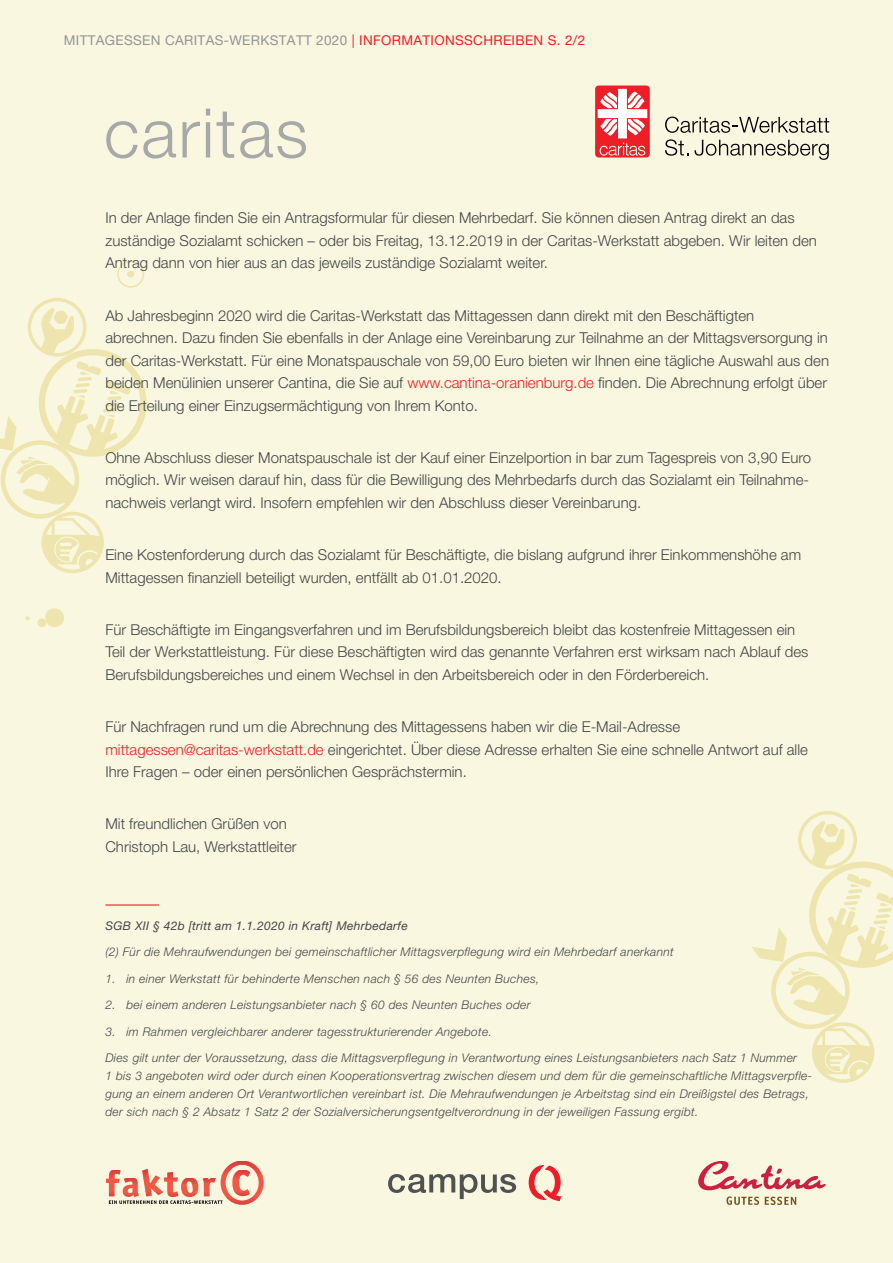
<style>
.page{position:relative;width:893px;height:1263px;background:#faf7e0}
.page>*{position:absolute;margin:0;border:0;box-sizing:border-box;transform-origin:0 0}
.t1{font:300 15px/22.5px "Helvetica Neue LT Pro";color:#424546}
.t2{font:13.5px "Helvetica Neue LT Pro";letter-spacing:.025em;color:#929495}
.t3{font:italic 300 12px/18px "Helvetica Neue LT Pro";letter-spacing:.025em;color:#424546}
.t4{font:italic 12px "Helvetica Neue LT Pro";letter-spacing:.025em;color:#424546}
.s1{color:#ed1e26}
</style>
<div class="page">
<svg style="left:752px;top:811px;width:141px;height:272px"></svg>
<svg style="left:117px;top:261px;width:27px;height:27px"></svg>
<svg style="left:37px;top:608px;width:27px;height:19px"></svg>
<svg style="left:25px;top:616px;width:5px;height:5px"></svg>
<svg style="left:0;top:298px;width:147px;height:275px"></svg>
<svg style="left:108px;top:1184px;width:7px;height:7px"></svg>
<svg style="left:144px;top:1184px;width:17px;height:6px"></svg>
<svg style="left:167px;top:1184px;width:6px;height:6px"></svg>
<svg style="left:203px;top:1184px;width:7px;height:6px"></svg>
<svg style="left:123px;top:1184px;width:15px;height:6px"></svg>
<svg style="left:181px;top:1184px;width:17px;height:6px"></svg>
<svg style="left:106px;top:1161px;width:157px;height:23px"></svg>
<svg style="left:221px;top:1176px;width:43px;height:20px"></svg>
<svg style="left:109px;top:1190px;width:150px;height:15px"></svg>
<svg style="left:726px;top:1196px;width:33px;height:9px"></svg>
<svg style="left:765px;top:1197px;width:31px;height:8px"></svg>
<svg style="left:698px;top:1161px;width:128px;height:29px"></svg>
<svg style="left:388px;top:1174px;width:128px;height:25px"></svg>
<svg style="left:529px;top:1165px;width:33px;height:36px"></svg>
<hr style="left:105px;top:904px;width:54px;height:2px;background:#ed1e26">
<svg style="left:106px;top:109px;width:200px;height:50px"></svg>
<svg style="left:595px;top:86px;width:55px;height:72px;background:#f47a7e"></svg>
<svg style="left:665px;top:117px;width:164px;height:16px"></svg>
<svg style="left:665px;top:139px;width:164px;height:21px"></svg>
<p class="t2" style="left:64px;top:36px;width:523px">MITTAGESSEN CARITAS-WERKSTATT 2020 <span class="s1">| INFORMATIONSSCHREIBEN S. 2/2</span></p>
<p class="t1" style="left:105px;top:208px;width:713px">In der Anlage finden Sie ein Antragsformular für diesen Mehrbedarf. Sie können diesen Antrag direkt an das zuständige Sozialamt schicken – oder bis Freitag, 13.12.2019 in der Caritas-Werkstatt abgeben. Wir leiten den<br>Antrag dann von hier aus an das jeweils zuständige Sozialamt weiter.</p>
<p class="t1" style="left:105px;top:305px;width:725px">Ab Jahresbeginn 2020 wird die Caritas-Werkstatt das Mittagessen dann direkt mit den Beschäftigten abrechnen. Dazu finden Sie ebenfalls in der Anlage eine Vereinbarung zur Teilnahme an der Mittagsversorgung in der Caritas-Werkstatt. Für eine Monatspauschale von 59,00 Euro bieten wir Ihnen eine tägliche Auswahl aus den beiden Menülinien unserer Cantina, die Sie auf <span class="s1">www.cantina-oranienburg.de</span> finden. Die Abrechnung erfolgt über die Erteilung einer Einzugsermächtigung von Ihrem Konto.</p>
<p class="t1" style="left:105px;top:448px;width:707px">Ohne Abschluss dieser Monatspauschale ist der Kauf einer Einzelportion in bar zum Tagespreis von 3,90 Euro möglich. Wir weisen darauf hin, dass für die Bewilligung des Mehrbedarfs durch das Sozialamt ein Teilnahme&shy;nachweis verlangt wird. Insofern empfehlen wir den Abschluss dieser Vereinbarung.</p>
<p class="t1" style="left:105px;top:545px;width:697px">Eine Kostenforderung durch das Sozialamt für Beschäftigte, die bislang aufgrund ihrer Einkommenshöhe am<br>Mittagessen finanziell beteiligt wurden, entfällt ab 01.01.2020.</p>
<p class="t1" style="left:105px;top:620px;width:704px">Für Beschäftigte im Eingangsverfahren und im Berufsbildungsbereich bleibt das kostenfreie Mittagessen ein<br>Teil der Werkstattleistung. Für diese Beschäftigten wird das genannte Verfahren erst wirksam nach Ablauf des<br>Berufsbildungsbereiches und einem Wechsel in den Arbeitsbereich oder in den Förderbereich.</p>
<p class="t1" style="left:105px;top:717px;width:704px">Für Nachfragen rund um die Abrechnung des Mittagessens haben wir die E-Mail-Adresse <span class="s1">mittagessen@caritas-werkstatt.de</span> eingerichtet. Über diese Adresse erhalten Sie eine schnelle Antwort auf alle<br>Ihre Fragen – oder einen persönlichen Gesprächstermin.</p>
<p class="t1" style="left:105px;top:814px;width:193px">Mit freundlichen Grüßen von<br>Christoph Lau, Werkstattleiter</p>
<p class="t4" style="left:105px;top:919px;width:304px">SGB XII § 42b [tritt am 1.1.2020 in Kraft] Mehrbedarfe</p>
<p class="t3" style="left:105px;top:944px;width:570px">(2) Für die Mehraufwendungen bei gemeinschaftlicher Mittagsverpflegung wird ein Mehrbedarf anerkannt</p>
<p class="t3" style="left:105px;top:971px;width:435px">1. in einer Werkstatt für behinderte Menschen nach § 56 des Neunten Buches,</p>
<p class="t3" style="left:105px;top:997px;width:427px">2. bei einem anderen Leistungsanbieter nach § 60 des Neunten Buches oder</p>
<p class="t3" style="left:105px;top:1024px;width:388px">3. im Rahmen vergleichbarer anderer tagesstrukturierender Angebote.</p>
<p class="t3" style="left:105px;top:1050px;width:708px">Dies gilt unter der Voraussetzung, dass die Mittagsverpflegung in Verantwortung eines Leistungsanbieters nach Satz 1 Nummer<br>1 bis 3 angeboten wird oder durch einen Kooperationsvertrag zwischen diesem und dem für die gemeinschaftliche Mittagsverpfle&shy;gung an einem anderen Ort Verantwortlichen vereinbart ist. Die Mehraufwendungen je Arbeitstag sind ein Dreißigstel des Betrags, der sich nach § 2 Absatz 1 Satz 2 der Sozialversicherungsentgeltverordnung in der jeweiligen Fassung ergibt.</p>
</div>
